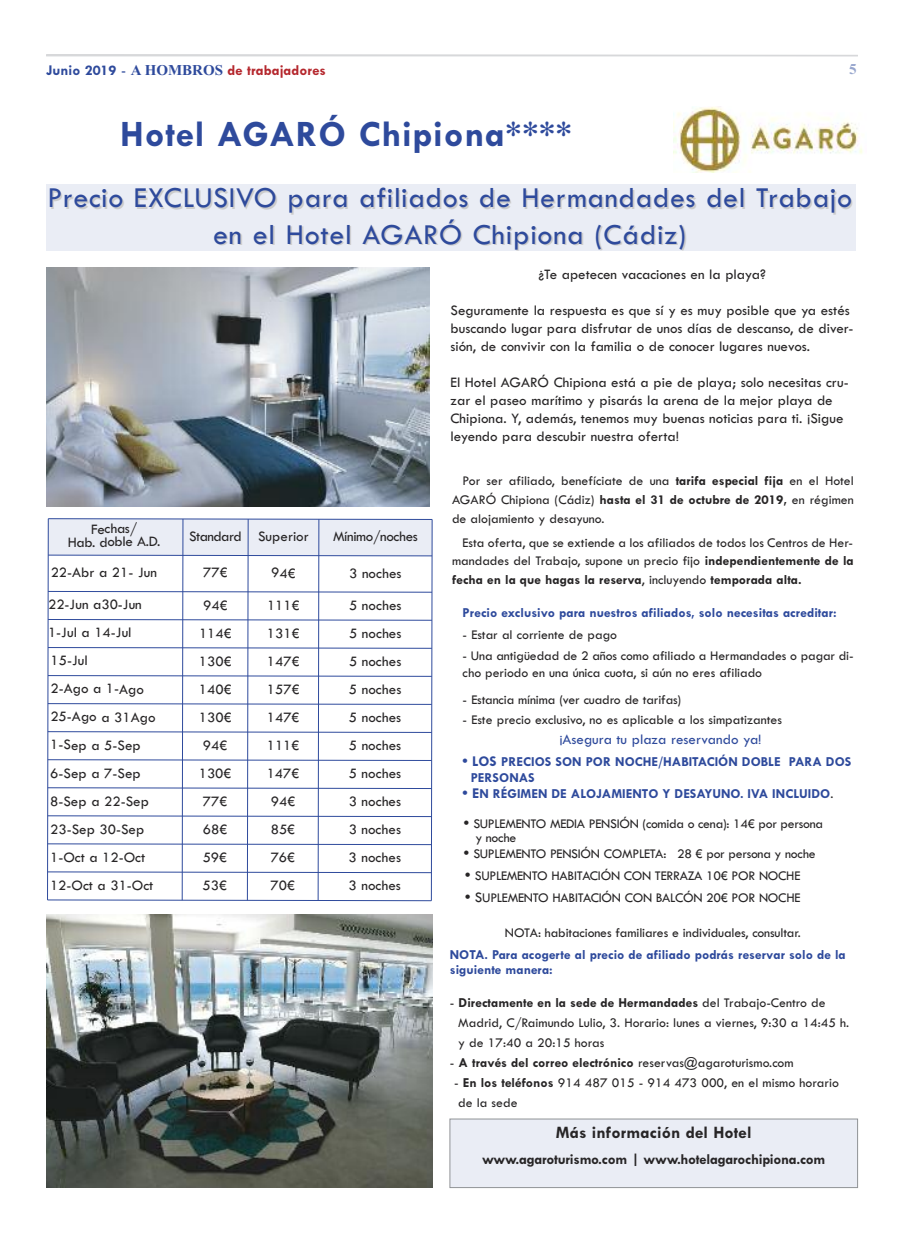
<style>
.page{position:relative;width:904px;height:1234px;background:#fff}
.page>*{position:absolute;margin:0;border:0;box-sizing:border-box;transform-origin:0 0}
.t1{font:700 37.5px "Tw Cen";letter-spacing:.02em;color:#2e4a9c}
.t2{font:30px/36.6px "Tw Cen";letter-spacing:.02em;color:#2e4a9c;text-align:center}
.t3{font:700 17.5px "Tw Cen";letter-spacing:.005em;color:#272526}
.t4{font:15px/18px "Tw Cen";color:#272526}
.t5{font:700 15px "Tw Cen";letter-spacing:-.02em;color:#272526}
.t6{font:15px/13px "Tw Cen";letter-spacing:-.02em;color:#272526;text-align:center}
.t7{font:700 15px "Tw Cen";color:#b5272d}
.t8{font:15px "Tw Cen";color:#2e4a9c}
.t9{font:15px "Tw Cen";letter-spacing:-.025em;color:#272526}
.t10{font:700 15px "Times New Roman";color:#96a5cd}
.t11{font:13.75px/18.8px "Tw Cen";letter-spacing:-.005em;color:#272526}
.t12{font:700 13.75px/16.2px "Tw Cen";color:#2e4a9c}
.t13{font:700 13.75px "Tw Cen";color:#272526}
.s1{color:#2e4a9c}
.s2{font-weight:400;color:#2e4a9c}
.s3{font-family:"Times New Roman";color:#2e4a9c}
.s4{font-weight:700}
.s5{font-size:15px}
.s6{font-weight:400;color:#272526}
.s7{font-weight:700;font-size:15px}
.s8{font-weight:400}
</style>
<div class="page">
<svg style="left:46px;top:54px;width:812px;height:3px;background:#e9eaeb"></svg>
<hr style="left:46px;top:55px;width:812px;height:1px;background:#d7d8da">
<img style="left:673px;top:106px;width:190px;height:67px">
<div style="left:46px;top:185px;width:809px;height:66px;background:#eaedf5"></div>
<svg style="left:47px;top:518px;width:385px;height:382px"></svg>
<div style="left:450px;top:1118px;width:407px;height:68px;background:#eaedf5"></div>
<div style="left:449px;top:1118px;width:408px;height:69px;border:1px solid #909396"></div>
<img style="left:46px;top:267px;width:384px;height:239px">
<img style="left:46px;top:914px;width:386px;height:273px">
<p class="t7" style="left:46px;top:61px;width:281px"><span class="s1">Junio 2019</span> <span class="s2">-</span> <span class="s3">A HOMBROS</span> de trabajadores</p>
<p class="t10" style="left:849px;top:60px;width:9px">5</p>
<h1 class="t1" style="left:120px;top:111px;width:453px">Hotel AGARÓ Chipiona****</h1>
<h2 class="t2" style="left:47px;top:178px;width:806px">Precio EXCLUSIVO para afiliados de Hermandades del Trabajo en el Hotel AGARÓ Chipiona (Cádiz)</h2>
<p class="t6" style="left:68px;top:521px;width:94px">Fechas/<br>Hab. doble A.D.</p>
<p class="t6" style="left:189px;top:529px;width:121px">Standard Superior</p>
<p class="t9" style="left:333px;top:527px;width:86px">Mínimo/noches</p>
<p class="t4" style="left:51px;top:563px;width:108px">22-Abr a 21- Jun</p>
<p class="t4" style="left:203px;top:563px;width:26px">77€</p>
<p class="t4" style="left:271px;top:563px;width:26px">94€</p>
<p class="t4" style="left:349px;top:563px;width:54px">3 noches</p>
<p class="t4" style="left:48px;top:595px;width:95px">22-Jun a30-Jun</p>
<p class="t4" style="left:203px;top:595px;width:26px">94€</p>
<p class="t4" style="left:267px;top:595px;width:34px">111€</p>
<p class="t4" style="left:349px;top:595px;width:54px">5 noches</p>
<p class="t4" style="left:48px;top:623px;width:85px">1-Jul a 14-Jul</p>
<p class="t4" style="left:199px;top:623px;width:34px">114€</p>
<p class="t4" style="left:267px;top:623px;width:34px">131€</p>
<p class="t4" style="left:349px;top:623px;width:54px">5 noches</p>
<p class="t4" style="left:50px;top:651px;width:39px">15-Jul</p>
<p class="t4" style="left:199px;top:651px;width:34px">130€</p>
<p class="t4" style="left:267px;top:651px;width:34px">147€</p>
<p class="t4" style="left:349px;top:651px;width:54px">5 noches</p>
<p class="t4" style="left:50px;top:679px;width:95px">2-Ago a 1-Ago</p>
<p class="t4" style="left:199px;top:679px;width:34px">140€</p>
<p class="t4" style="left:267px;top:679px;width:34px">157€</p>
<p class="t4" style="left:349px;top:679px;width:54px">5 noches</p>
<p class="t4" style="left:50px;top:707px;width:107px">25-Ago a 31Ago</p>
<p class="t4" style="left:199px;top:707px;width:34px">130€</p>
<p class="t4" style="left:267px;top:707px;width:34px">147€</p>
<p class="t4" style="left:349px;top:707px;width:54px">5 noches</p>
<p class="t4" style="left:50px;top:735px;width:92px">1-Sep a 5-Sep</p>
<p class="t4" style="left:203px;top:735px;width:26px">94€</p>
<p class="t4" style="left:267px;top:735px;width:34px">111€</p>
<p class="t4" style="left:349px;top:735px;width:54px">5 noches</p>
<p class="t4" style="left:50px;top:763px;width:92px">6-Sep a 7-Sep</p>
<p class="t4" style="left:199px;top:763px;width:34px">130€</p>
<p class="t4" style="left:267px;top:763px;width:34px">147€</p>
<p class="t4" style="left:349px;top:763px;width:54px">5 noches</p>
<p class="t4" style="left:50px;top:791px;width:100px">8-Sep a 22-Sep</p>
<p class="t4" style="left:203px;top:791px;width:26px">77€</p>
<p class="t4" style="left:271px;top:791px;width:26px">94€</p>
<p class="t4" style="left:349px;top:791px;width:54px">3 noches</p>
<p class="t4" style="left:50px;top:819px;width:96px">23-Sep 30-Sep</p>
<p class="t4" style="left:203px;top:819px;width:26px">68€</p>
<p class="t4" style="left:271px;top:819px;width:26px">85€</p>
<p class="t4" style="left:349px;top:819px;width:54px">3 noches</p>
<p class="t4" style="left:50px;top:847px;width:97px">1-Oct a 12-Oct</p>
<p class="t4" style="left:203px;top:847px;width:26px">59€</p>
<p class="t4" style="left:271px;top:847px;width:26px">76€</p>
<p class="t4" style="left:348px;top:847px;width:54px">3 noches</p>
<p class="t4" style="left:50px;top:875px;width:105px">12-Oct a 31-Oct</p>
<p class="t4" style="left:203px;top:875px;width:26px">53€</p>
<p class="t4" style="left:270px;top:875px;width:26px">70€</p>
<p class="t4" style="left:348px;top:875px;width:54px">3 noches</p>
<p class="t4" style="left:538px;top:264px;width:229px">¿Te apetecen vacaciones en la playa?</p>
<p class="t4" style="left:450px;top:300px;width:404px">Seguramente la respuesta es que sí y es muy posible que ya estés buscando lugar para disfrutar de unos días de descanso, de diver&shy;sión, de convivir con la familia o de conocer lugares nuevos.</p>
<p class="t4" style="left:450px;top:372px;width:400px">El Hotel AGARÓ Chipiona está a pie de playa; solo necesitas cru&shy;zar el paseo marítimo y pisarás la arena de la mejor playa de Chipiona. Y, además, tenemos muy buenas noticias para ti. ¡Sigue leyendo para descubir nuestra oferta!</p>
<p class="t11" style="left:452px;top:471px;width:403px;text-align:justify;text-indent:11px">Por ser afiliado, benefíciate de una <span class="s4">tarifa especial fija</span> en el Hotel AGARÓ Chipiona (Cádiz) <span class="s4">hasta el 31 de octubre de 2019,</span> en régimen de alojamiento y desayuno.</p>
<p class="t11" style="left:452px;top:532px;width:403px;text-align:justify;text-indent:11px">Esta oferta, que se extiende a los afiliados de todos los Centros de Her&shy;mandades del Trabajo, supone un precio fijo <span class="s4">independientemente de la fecha en la que hagas la reserva</span>, incluyendo <span class="s4">temporada alta.</span></p>
<p class="t12" style="left:462px;top:604px;width:375px">Precio exclusivo para nuestros afiliados, solo necesitas acreditar:</p>
<p class="t11" style="left:462px;top:624px;width:156px">- Estar al corriente de pago</p>
<p class="t11" style="left:462px;top:647px;width:392px;line-height:16.2px">- Una antigüedad de 2 años como afiliado a Hermandades o pagar di&shy;cho periodo en una única cuota, si aún no eres afiliado</p>
<p class="t11" style="left:462px;top:689px;width:220px">- Estancia mínima (ver cuadro de tarifas)</p>
<p class="t11" style="left:462px;top:709px;width:321px">- Este precio exclusivo, no es aplicable a los simpatizantes</p>
<p class="t8" style="left:559px;top:730px;width:204px">¡Asegura tu plaza reservando ya!</p>
<p class="t12" style="left:470px;top:752px;width:382px;text-indent:-8px"><span class="s5">• LOS</span> PRECIOS SON POR NOCHE/HABITACIÓN DOBLE PARA DOS<br>PERSONAS</p>
<p class="t12" style="left:462px;top:785px;width:372px"><span class="s5">• E</span>N RéGIMEN DE ALOJAMIENTO Y DESAYUNO. IVA INCLUIDO<span class="s6">.</span></p>
<p class="t11" style="left:475px;top:816px;width:349px;line-height:13.8px;text-indent:-12px"><span class="s7">•</span> SUPLEMENTO MEDIA PENSIÓN (comida o cena): 14€ por persona y noche</p>
<p class="t11" style="left:463px;top:844px;width:353px"><span class="s7">•</span> SUPLEMENTO PENSIÓN COMPLETA: 28 € por persona y noche</p>
<p class="t11" style="left:465px;top:865px;width:337px"><span class="s7">•</span> SUPLEMENTO HABITACIÓN CON TERRAZA 10€ POR NOCHE</p>
<p class="t11" style="left:465px;top:887px;width:337px"><span class="s7">•</span> <span class="s5">S</span>UPLEMENTO HABITACIÓN CON BALCÓN 20€ POR NOCHE</p>
<p class="t11" style="left:505px;top:922px;width:297px">NOTA: habitaciones familiares e individuales, consultar.</p>
<p class="t12" style="left:450px;top:946px;width:397px;line-height:15px">NOTA. Para acogerte al precio de afiliado podrás reservar solo de la siguiente manera:</p>
<p class="t11" style="left:458px;top:992px;width:392px;line-height:20px;text-indent:-8px">- <span class="s4">Directamente en la sede de Hermandades</span> del Trabajo-Centro de<br>Madrid, C/Raimundo Lulio, 3. Horario: lunes a viernes, 9:30 a 14:45 h. y de 17:40 a 20:15 horas</p>
<p class="t13" style="left:450px;top:1054px;width:345px"><span class="s8">-</span> A través del correo electrónico <span class="s8">reservas@agaroturismo.com</span></p>
<p class="t11" style="left:458px;top:1072px;width:382px;line-height:20px;text-indent:-4px">- <span class="s4">En los teléfonos</span> 914 487 015 - 914 473 000, en el mismo horario de la sede</p>
<p class="t3" style="left:556px;top:1121px;width:197px">Más información del Hotel</p>
<p class="t5" style="left:482px;top:1149px;width:345px">www.agaroturismo.com | www.hotelagarochipiona.com</p>
</div>
